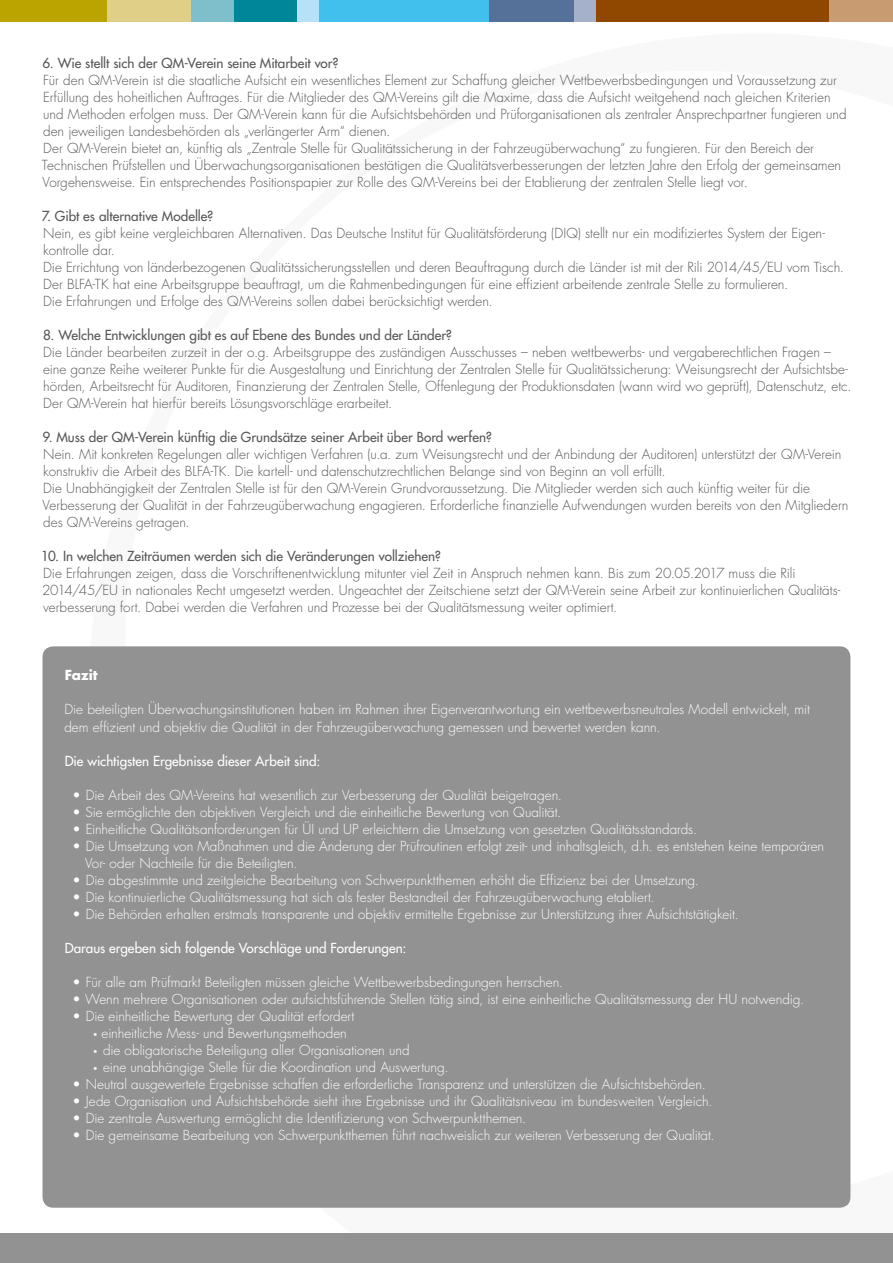
<style>
.page{position:relative;width:893px;height:1263px;background:#fff}
.page>*{position:absolute;margin:0;border:0;box-sizing:border-box;transform-origin:0 0}
.t1{font:300 13.5px/17px "Futura Std";letter-spacing:-.005em;color:#575756}
.t2{font:300 13.5px/17px "Futura Std";letter-spacing:-.005em;color:#fff}
.t3{font:500 13.5px "Futura Std";color:#575756}
.t4{font:500 13.5px "Futura Std";color:#fff}
.t5{font:700 13.5px "Futura Std";letter-spacing:.005em;color:#fff}
.s1{font-stretch:condensed}
.s2{font-family:"Myriad Pro";font-weight:400}
</style>
<div class="page">
<div style="left:43px;top:646px;width:807px;height:562px;background:#929292;border-radius:11px"></div>
<div style="left:0;top:1233px;width:893px;height:30px;background:#929292"></div>
<div style="left:106px;top:0;width:85px;height:21px;background:#e0cf87"></div>
<div style="left:489px;top:0;width:106px;height:21px;background:#557199"></div>
<div style="left:595px;top:0;width:234px;height:21px;background:#904800"></div>
<div style="left:829px;top:0;width:64px;height:21px;background:#c99b70"></div>
<div style="left:234px;top:0;width:85px;height:21px;background:#008699"></div>
<div style="left:191px;top:0;width:43px;height:21px;background:#7ebfcb"></div>
<div style="left:298px;top:0;width:191px;height:21px;background:#42c0ed"></div>
<div style="left:298px;top:0;width:21px;height:21px;background:#b6e1f8"></div>
<div style="left:574px;top:0;width:21px;height:21px;background:#a5b1cb"></div>
<div style="left:0;top:0;width:106px;height:21px;background:#bba300"></div>
<p class="t3" style="left:43px;top:55px;width:298px">6. Wie stellt sich der QM-Verein seine Mitarbeit vor?</p>
<p class="t1" style="left:42px;top:72px;width:806px">Für den QM-Verein ist die staatliche Aufsicht ein wesentliches Element zur Schaffung gleicher Wettbewerbsbedingungen und Voraussetzung zur Erfüllung des hoheitlichen Auftrages. Für die Mitglieder des QM-Vereins gilt die Maxime, dass die Aufsicht weitgehend nach gleichen Kriterien und Methoden erfolgen muss. Der QM-Verein kann für die Aufsichtsbehörden und Prüforganisationen als zentraler Ansprechpartner fungieren und den jeweiligen Landesbehörden als „verlängerter Arm“ dienen.<br>Der QM-Verein bietet an, künftig als „Zentrale Stelle für Qualitätssicherung in der Fahrzeugüberwachung“ zu fungieren. Für den Bereich der Technischen Prüfstellen und Überwachungsorganisationen bestätigen die Qualitätsverbesserungen der letzten Jahre den Erfolg der gemeinsamen Vorgehensweise. Ein entsprechendes Positionspapier zur Rolle des QM-Vereins bei der Etablierung der zentralen Stelle liegt vor.</p>
<p class="t3" style="left:42px;top:208px;width:173px">7. Gibt es alternative Modelle?</p>
<p class="t1" style="left:43px;top:225px;width:802px">Nein, es gibt keine vergleichbaren Alternativen. Das Deutsche Institut für Qualitätsförderung (DIQ) stellt nur ein modifiziertes System der Eigen&shy;kontrolle dar.<br>Die Errichtung von länderbezogenen Qualitätssicherungsstellen und deren Beauftragung durch die Länder ist mit der Rili 2014/45/EU vom Tisch.<br>Der BLFA-TK hat eine Arbeitsgruppe beauftragt, um die Rahmenbedingungen für eine effizient arbeitende zentrale Stelle zu formulieren.<br>Die Erfahrungen und Erfolge des QM-Vereins sollen dabei berücksichtigt werden.</p>
<p class="t3" style="left:43px;top:327px;width:410px">8. Welche Entwicklungen gibt es auf Ebene des Bundes und der Länder?</p>
<p class="t1" style="left:43px;top:344px;width:810px">Die Länder bearbeiten zurzeit in der o.g. Arbeitsgruppe des zuständigen Ausschusses – neben wettbewerbs- und vergaberechtlichen Fragen – eine ganze Reihe weiterer Punkte für die Ausgestaltung und Einrichtung der Zentralen Stelle für Qualitätssicherung: Weisungsrecht der Aufsichtsbe&shy;hörden, Arbeitsrecht für Auditoren, Finanzierung der Zentralen Stelle, Offenlegung der Produktionsdaten (wann wird wo geprüft), Datenschutz, etc.<br>Der QM-Verein hat hierfür bereits Lösungsvorschläge erarbeitet.</p>
<p class="t3" style="left:43px;top:429px;width:451px">9. Muss der QM-Verein künftig die Grundsätze seiner Arbeit über Bord werfen?</p>
<p class="t1" style="left:43px;top:446px;width:807px">Nein. Mit konkreten Regelungen aller wichtigen Verfahren (u.a. zum Weisungsrecht und der Anbindung der Auditoren) unterstützt der QM-Verein konstruktiv die Arbeit des BLFA-TK. Die kartell- und datenschutzrechtlichen Belange sind von Beginn an voll erfüllt.<br>Die Unabhängigkeit der Zentralen Stelle ist für den QM-Verein Grundvoraussetzung. Die Mitglieder werden sich auch künftig weiter für die Verbesserung der Qualität in der Fahrzeugüberwachung engagieren. Erforderliche finanzielle Aufwendungen wurden bereits von den Mitgliedern des QM-Vereins getragen.</p>
<p class="t3" style="left:41px;top:548px;width:401px">10. In welchen Zeiträumen werden sich die Veränderungen vollziehen?</p>
<p class="t1" style="left:42px;top:565px;width:800px">Die Erfahrungen zeigen, dass die Vorschriftenentwicklung mitunter viel Zeit in Anspruch nehmen kann. Bis zum 20.05.2017 muss die Rili<br>2014/45/EU in nationales Recht umgesetzt werden. Ungeachtet der Zeitschiene setzt der QM-Verein seine Arbeit zur kontinuierlichen Qualitäts&shy;verbesserung fort. Dabei werden die Verfahren und Prozesse bei der Qualitätsmessung weiter optimiert.</p>
<p class="t5" style="left:65px;top:666px;width:35px">Fazit</p>
<p class="t2" style="left:64px;top:701px;width:747px">Die beteiligten Überwachungsinstitutionen haben im Rahmen ihrer Eigenverantwortung ein wettbewerbsneutrales Modell entwickelt, mit dem effizient und objektiv die Qualität in der Fahrzeugüberwachung gemessen und bewertet werden kann.</p>
<p class="t4" style="left:65px;top:752px;width:257px">Die wichtigsten Ergebnisse dieser Arbeit sind:</p>
<p class="t2" style="left:74px;top:786px;width:490px"><span class="s1">•</span> Die Arbeit des QM-Vereins hat wesentlich zur Verbesserung der Qualität beigetragen.</p>
<p class="t2" style="left:74px;top:803px;width:489px"><span class="s1">•</span> Sie ermöglichte den objektiven Vergleich und die einheitliche Bewertung von Qualität.</p>
<p class="t2" style="left:74px;top:820px;width:625px"><span class="s1">•</span> Einheitliche Qualitätsanforderungen für ÜI und UP erleichtern die Umsetzung von gesetzten Qualitätsstandards.</p>
<p class="t2" style="left:85px;top:837px;width:741px;text-indent:-11px"><span class="s1">•</span> Die Umsetzung von Maßnahmen und die Änderung der Prüfroutinen erfolgt zeit- und inhaltsgleich, d.h. es entstehen keine temporären<br>Vor- oder Nachteile für die Beteiligten.</p>
<p class="t2" style="left:74px;top:872px;width:627px"><span class="s1">•</span> Die abgestimmte und zeitgleiche Bearbeitung von Schwerpunktthemen erhöht die Effizienz bei der Umsetzung.</p>
<p class="t2" style="left:74px;top:889px;width:582px"><span class="s1">•</span> Die kontinuierliche Qualitätsmessung hat sich als fester Bestandteil der Fahrzeugüberwachung etabliert.</p>
<p class="t2" style="left:74px;top:906px;width:666px"><span class="s1">•</span> Die Behörden erhalten erstmals transparente und objektiv ermittelte Ergebnisse zur Unterstützung ihrer Aufsichtstätigkeit.</p>
<p class="t4" style="left:65px;top:939px;width:343px">Daraus ergeben sich folgende Vorschläge und Forderungen:</p>
<p class="t2" style="left:74px;top:974px;width:491px"><span class="s1">•</span> Für alle am Prüfmarkt Beteiligten müssen gleiche Wettbewerbsbedingungen herrschen.</p>
<p class="t2" style="left:74px;top:991px;width:732px"><span class="s1">•</span> Wenn mehrere Organisationen oder aufsichtsführende Stellen tätig sind, ist eine einheitliche Qualitätsmessung der HU notwendig.</p>
<p class="t2" style="left:74px;top:1008px;width:282px"><span class="s1">•</span> Die einheitliche Bewertung der Qualität erfordert</p>
<p class="t2" style="left:94px;top:1025px;width:255px"><span class="s2">•</span> einheitliche Mess- und Bewertungsmethoden</p>
<p class="t2" style="left:94px;top:1042px;width:317px"><span class="s2">•</span> die obligatorische Beteiligung aller Organisationen und</p>
<p class="t2" style="left:94px;top:1059px;width:357px"><span class="s2">•</span> eine unabhängige Stelle für die Koordination und Auswertung.</p>
<p class="t2" style="left:74px;top:1076px;width:633px"><span class="s1">•</span> Neutral ausgewertete Ergebnisse schaffen die erforderliche Transparenz und unterstützen die Aufsichtsbehörden.</p>
<p class="t2" style="left:74px;top:1093px;width:640px"><span class="s1">•</span> Jede Organisation und Aufsichtsbehörde sieht ihre Ergebnisse und ihr Qualitätsniveau im bundesweiten Vergleich.</p>
<p class="t2" style="left:74px;top:1110px;width:454px"><span class="s1">•</span> Die zentrale Auswertung ermöglicht die Identifizierung von Schwerpunktthemen.</p>
<p class="t2" style="left:74px;top:1127px;width:642px"><span class="s1">•</span> Die gemeinsame Bearbeitung von Schwerpunktthemen führt nachweislich zur weiteren Verbesserung der Qualität.</p>
</div>
